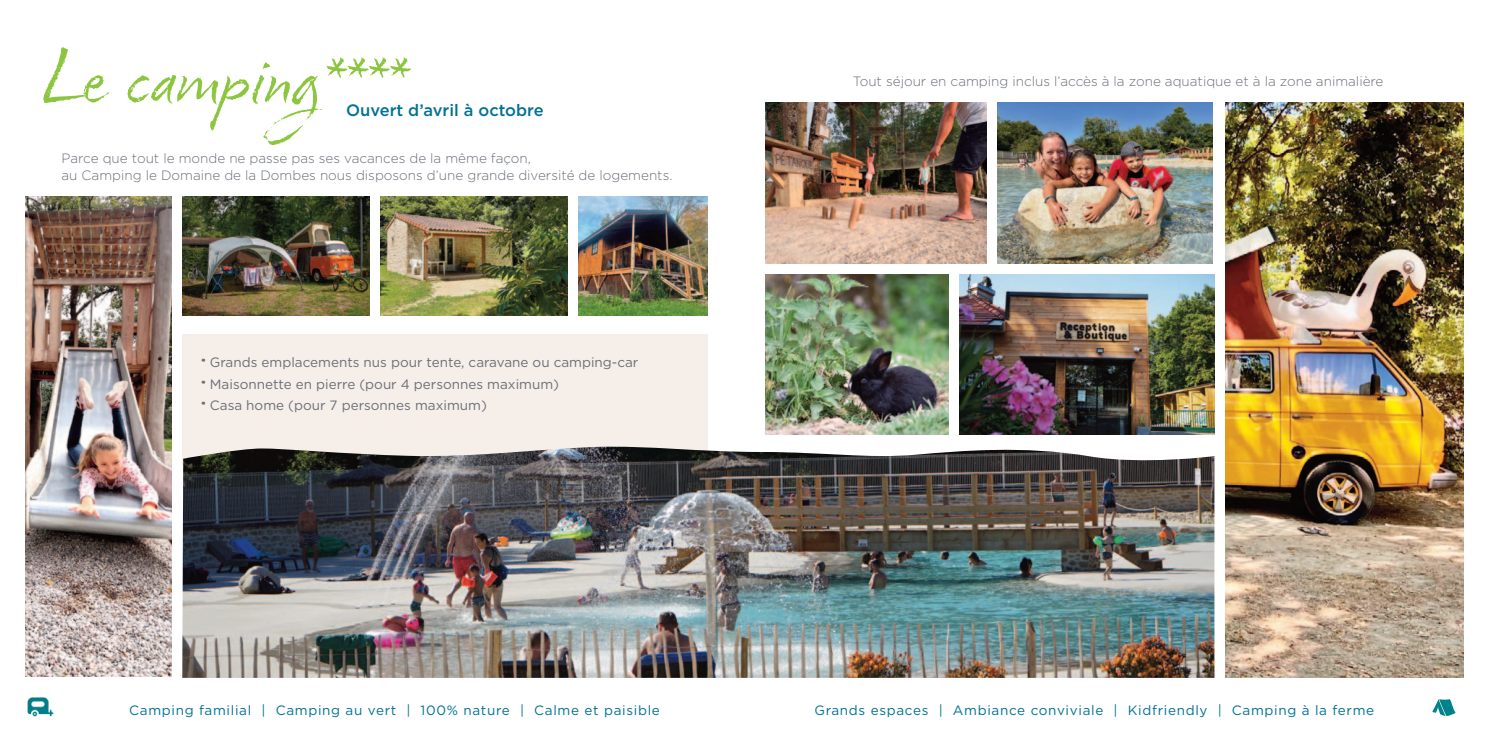
<style>
.page{position:relative;width:1489px;height:745px;background:#fff}
.page>*{position:absolute;margin:0;border:0;box-sizing:border-box;transform-origin:0 0}
.t1{font:82.5px "Cherry Blossoms";color:#8bc63e}
.t2{font:500 16.5px "Gotham";color:#017196}
.t3{font:300 13.5px/16.2px "Gotham";color:#6a6f78}
.t4{font:13.5px "Gotham";color:#6a6f78}
.t5{font:13.5px "Gotham";letter-spacing:.05em;color:#017196}
.s1{font-family:"Cherry Blossoms";font-size:27px}
</style>
<div class="page">
<img style="left:765px;top:103px;width:221px;height:160px">
<img style="left:997px;top:103px;width:215px;height:160px">
<img style="left:765px;top:274px;width:183px;height:160px">
<img style="left:959px;top:274px;width:255px;height:160px">
<img style="left:26px;top:196px;width:145px;height:480px">
<img style="left:1225px;top:103px;width:237px;height:574px">
<div style="left:182px;top:334px;width:526px;height:131px;background:#f6efe9"></div>
<img style="left:182px;top:446px;width:1032px;height:231px">
<img style="left:380px;top:196px;width:187px;height:119px">
<img style="left:182px;top:196px;width:187px;height:119px">
<img style="left:578px;top:196px;width:130px;height:119px">
<img style="left:27px;top:697px;width:27px;height:20px">
<svg style="left:1432px;top:699px;width:23px;height:16px"></svg>
<h1 class="t1" style="left:43px;top:24px;width:364px">Le camping****</h1>
<p class="t2" style="left:346px;top:101px;width:199px">Ouvert d’avril à octobre</p>
<p class="t3" style="left:62px;top:151px;width:612px">Parce que tout le monde ne passe pas ses vacances de la même façon,<br>au Camping le Domaine de la Dombes nous disposons d’une grande diversité de logements.</p>
<p class="t4" style="left:200px;top:355px;width:440px"><span class="s1">•</span> Grands emplacements nus pour tente, caravane ou camping-car</p>
<p class="t4" style="left:200px;top:376px;width:360px"><span class="s1">•</span> Maisonnette en pierre (pour 4 personnes maximum)</p>
<p class="t4" style="left:200px;top:398px;width:288px"><span class="s1">•</span> Casa home (pour 7 personnes maximum)</p>
<p class="t5" style="left:129px;top:702px;width:532px">Camping familial | Camping au vert | 100% nature | Calme et paisible</p>
<p class="t3" style="left:852px;top:74px;width:532px">Tout séjour en camping inclus l’accès à la zone aquatique et à la zone animalière</p>
<p class="t5" style="left:814px;top:702px;width:561px">Grands espaces | Ambiance conviviale | Kidfriendly | Camping à la ferme</p>
</div>
